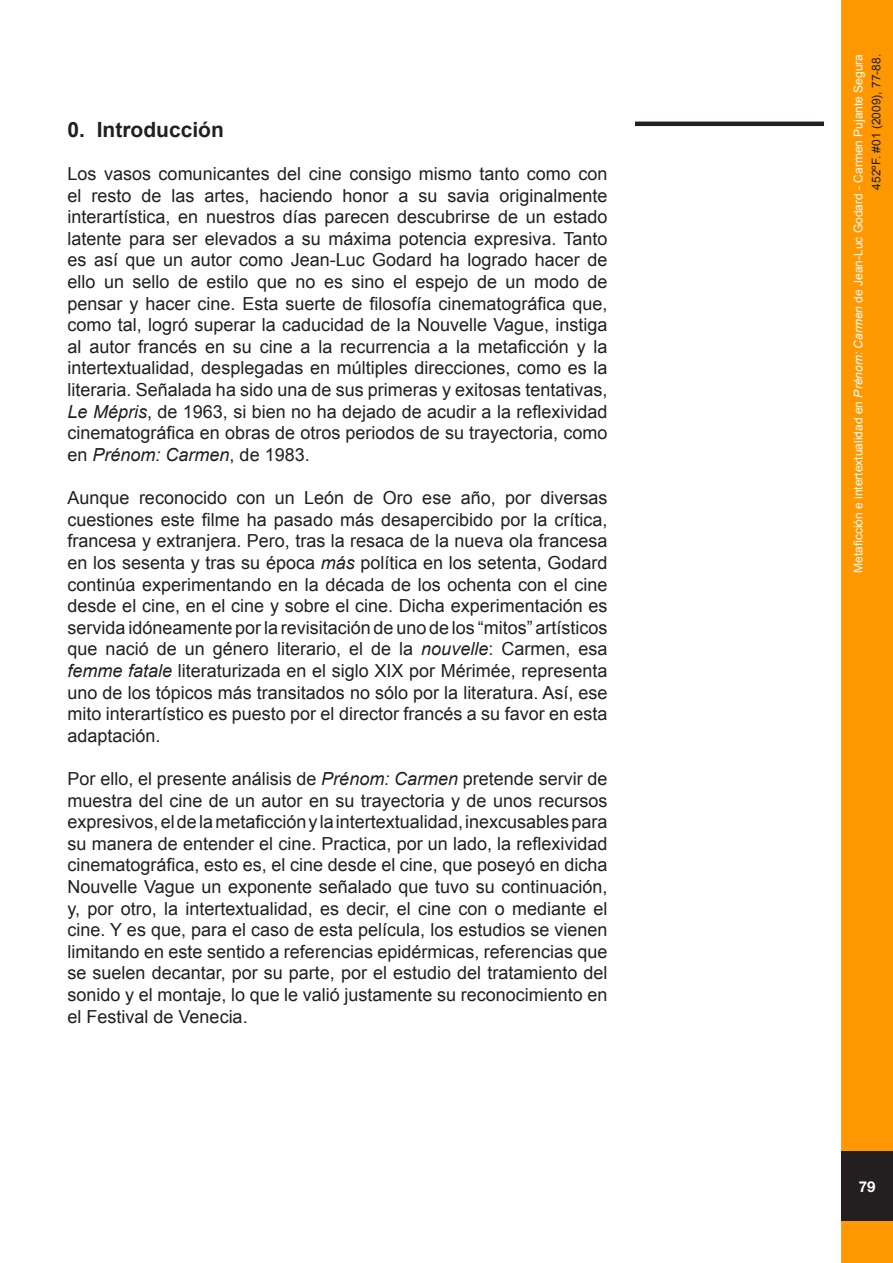
<style>
.page{position:relative;width:893px;height:1263px;background:#fff}
.page>*{position:absolute;margin:0;border:0;box-sizing:border-box;transform-origin:0 0}
.Estilo_de_párrafo_1{font:700 21px "Arial";color:#231f20}
.Estilo_de_párrafo_1-2{font:18px/21.6px "Arial";color:#231f20;text-align:justify}
.t1{font:700 15px "Helvetica Neue";color:#fff}
.t2{font:12px "Arial";color:#fff}
.t3{font:12px "Arial";color:#231f20}
.s1{font-style:italic}
</style>
<div class="page">
<div style="left:841px;top:0;width:52px;height:1263px;background:#ff9800;border:3px solid #ff9800"></div>
<div style="left:841px;top:1151px;width:52px;height:70px;background:#231f20"></div>
<hr style="left:635px;top:122px;width:189px;height:4px;background:#231f20">
<p class="Estilo_de_párrafo_1" style="left:68px;top:116px;width:158px">0. Introducción</p>
<p class="Estilo_de_párrafo_1-2" style="left:68px;top:163px;width:541px">Los vasos comunicantes del cine consigo mismo tanto como con el resto de las artes, haciendo honor a su savia originalmente interartística, en nuestros días parecen descubrirse de un estado latente para ser elevados a su máxima potencia expresiva. Tanto es así que un autor como Jean-Luc Godard ha logrado hacer de ello un sello de estilo que no es sino el espejo de un modo de pensar y hacer cine. Esta suerte de filosofía cinematográfica que, como tal, logró superar la caducidad de la Nouvelle Vague, instiga al autor francés en su cine a la recurrencia a la metaficción y la intertextualidad, desplegadas en múltiples direcciones, como es la literaria. Señalada ha sido una de sus primeras y exitosas tentativas, <span class="s1">Le Mépris</span>, de 1963, si bien no ha dejado de acudir a la reflexividad cinematográfica en obras de otros periodos de su trayectoria, como en <span class="s1">Prénom: Carmen</span>, de 1983.</p>
<p class="Estilo_de_párrafo_1-2" style="left:68px;top:487px;width:541px">Aunque reconocido con un León de Oro ese año, por diversas cuestiones este filme ha pasado más desapercibido por la crítica, francesa y extranjera. Pero, tras la resaca de la nueva ola francesa en los sesenta y tras su época <span class="s1">más</span> política en los setenta, Godard continúa experimentando en la década de los ochenta con el cine desde el cine, en el cine y sobre el cine. Dicha experimentación es servida idóneamente por la revisitación de uno de los “mitos” artísticos que nació de un género literario, el de la <span class="s1">nouvelle</span>: Carmen, esa <span class="s1">femme fatale</span> literaturizada en el siglo XIX por Mérimée, representa uno de los tópicos más transitados no sólo por la literatura. Así, ese mito interartístico es puesto por el director francés a su favor en esta adaptación.</p>
<p class="Estilo_de_párrafo_1-2" style="left:68px;top:768px;width:541px">Por ello, el presente análisis de <span class="s1">Prénom: Carmen</span> pretende servir de muestra del cine de un autor en su trayectoria y de unos recursos expresivos, el de la metaficción y la intertextualidad, inexcusables para su manera de entender el cine. Practica, por un lado, la reflexividad cinematográfica, esto es, el cine desde el cine, que poseyó en dicha Nouvelle Vague un exponente señalado que tuvo su continuación, y, por otro, la intertextualidad, es decir, el cine con o mediante el cine. Y es que, para el caso de esta película, los estudios se vienen limitando en este sentido a referencias epidérmicas, referencias que se suelen decantar, por su parte, por el estudio del tratamiento del sonido y el montaje, lo que le valió justamente su reconocimiento en el Festival de Venecia.</p>
<p class="t2" style="left:850px;top:573px;width:520px;rotate:-90deg">Metaficción e intertextualidad en <span class="s1">Prénom: Carmen</span> de Jean-Luc Godard - Carmen Pujante Segura</p>
<p class="t3" style="left:868px;top:190px;width:137px;rotate:-90deg">452ºF. #01 (2009), 77-88.</p>
<p class="t1" style="left:859px;top:1177px;width:18px">79</p>
</div>
